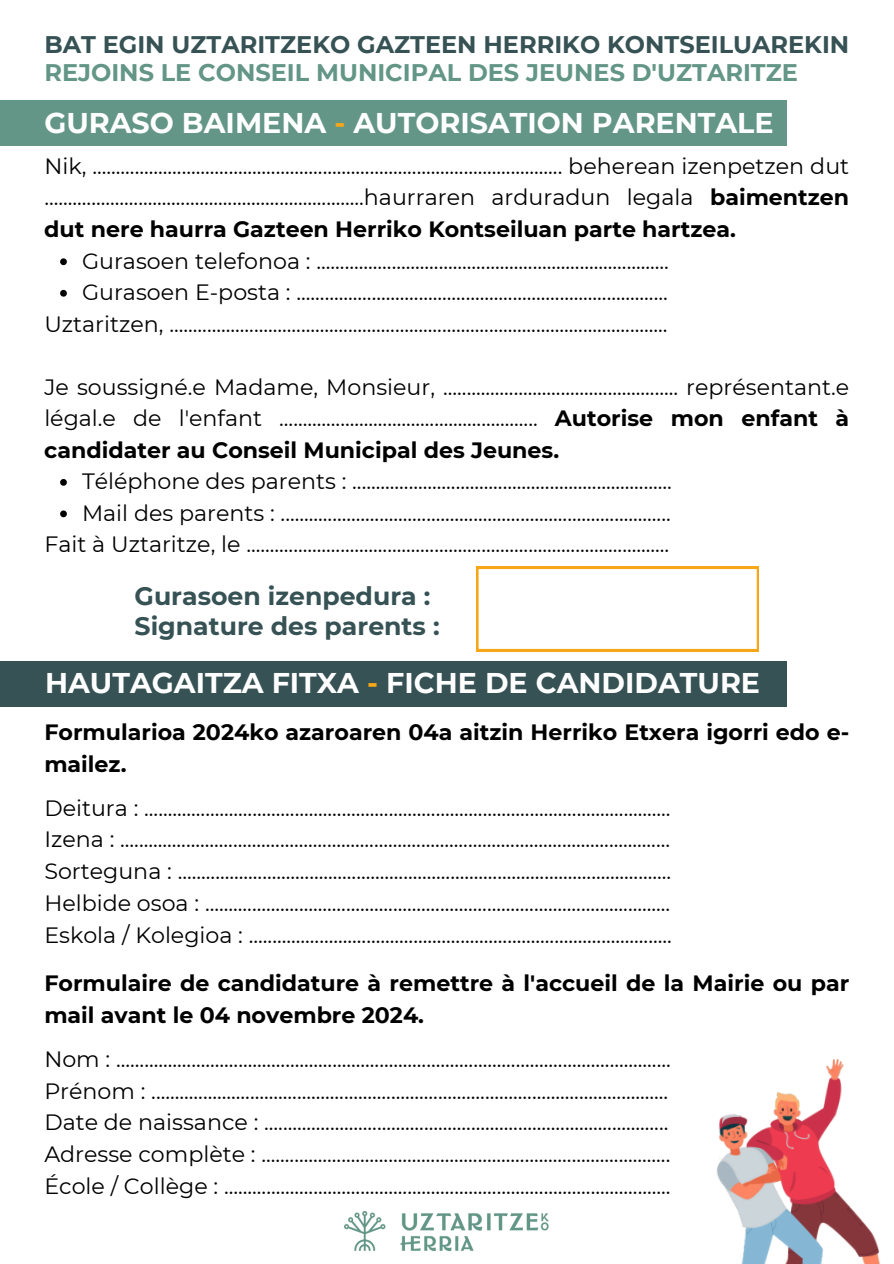
<style>
.page{position:relative;width:894px;height:1264px;background:#fff}
.page>*{position:absolute;margin:0;border:0;box-sizing:border-box;transform-origin:0 0}
.t1{font:700 28.5px "Montserrat";color:#fff}
.t2{font:700 25.2px "Montserrat";color:#365254}
.t3{font:700 24px "Montserrat";color:#365254}
.t4{font:700 24px "Montserrat";color:#639686}
.t5{font:22.2px/31.5px "Montserrat";color:#000;text-align:justify}
.t6{font:700 22.2px/31.7px "Montserrat";color:#000}
.s1{color:#f6a717}
.s2{font-weight:700}
</style>
<div class="page">
<svg style="left:60px;top:258px;width:7px;height:7px"></svg>
<svg style="left:60px;top:290px;width:7px;height:7px"></svg>
<svg style="left:60px;top:479px;width:7px;height:7px"></svg>
<svg style="left:60px;top:510px;width:7px;height:7px"></svg>
<img style="left:344px;top:1211px;width:204px;height:39px">
<div style="left:0;top:100px;width:786px;height:46px;background:#639686"></div>
<img style="left:716px;top:1059px;width:164px;height:204px">
<div style="left:0;top:660px;width:786px;height:46px;background:#365254"></div>
<svg style="left:476px;top:567px;width:282px;height:84px"></svg>
<h2 class="t3" style="left:44px;top:30px;width:806px">BAT EGIN UZTARITZEKO GAZTEEN HERRIKO KONTSEILUAREKIN</h2>
<h2 class="t4" style="left:44px;top:58px;width:755px">REJOINS LE CONSEIL MUNICIPAL DES JEUNES D'UZTARITZE</h2>
<h1 class="t1" style="left:44px;top:105px;width:730px">GURASO BAIMENA <span class="s1">-</span> AUTORISATION PARENTALE</h1>
<p class="t5" style="left:44px;top:150px;width:806px">Nik, .................................................................................................... beherean izenpetzen dut ....................................................................haurraren arduradun legala <span class="s2">baimentzen dut nere haurra Gazteen Herriko Kontseiluan parte hartzea.</span></p>
<p class="t5" style="left:82px;top:245px;width:588px">Gurasoen telefonoa : ...........................................................................</p>
<p class="t5" style="left:82px;top:276px;width:587px">Gurasoen E-posta : ...............................................................................</p>
<p class="t5" style="left:44px;top:308px;width:624px">Uztaritzen, ..........................................................................................................</p>
<p class="t5" style="left:44px;top:371px;width:806px">Je soussigné.e Madame, Monsieur, .................................................. représentant.e légal.e de l'enfant ....................................................... <span class="s2">Autorise mon enfant à candidater au Conseil Municipal des Jeunes.</span></p>
<p class="t5" style="left:82px;top:465px;width:591px">Téléphone des parents : ....................................................................</p>
<p class="t5" style="left:82px;top:497px;width:590px">Mail des parents : ...................................................................................</p>
<p class="t5" style="left:44px;top:528px;width:626px">Fait à Uztaritze, le ..........................................................................................</p>
<h3 class="t2" style="left:135px;top:581px;width:297px">Gurasoen izenpedura :</h3>
<h3 class="t2" style="left:135px;top:611px;width:306px">Signature des parents :</h3>
<h1 class="t1" style="left:45px;top:665px;width:716px">HAUTAGAITZA FITXA <span class="s1">-</span> FICHE DE CANDIDATURE</h1>
<h4 class="t6" style="left:44px;top:716px;width:806px">Formularioa 2024ko azaroaren 04a aitzin Herriko Etxera igorri edo e&shy;mailez.</h4>
<p class="t5" style="left:44px;top:792px;width:627px">Deitura : ................................................................................................................</p>
<p class="t5" style="left:44px;top:823px;width:627px">Izena : .....................................................................................................................</p>
<p class="t5" style="left:44px;top:855px;width:628px">Sorteguna : .........................................................................................................</p>
<p class="t5" style="left:44px;top:887px;width:627px">Helbide osoa : ...................................................................................................</p>
<p class="t5" style="left:44px;top:919px;width:628px">Eskola / Kolegioa : ..........................................................................................</p>
<h4 class="t6" style="left:44px;top:967px;width:806px">Formulaire de candidature à remettre à l'accueil de la Mairie ou par mail avant le 04 novembre 2024.</h4>
<p class="t5" style="left:44px;top:1043px;width:627px">Nom : ......................................................................................................................</p>
<p class="t5" style="left:44px;top:1074px;width:625px">Prénom : ..............................................................................................................</p>
<p class="t5" style="left:44px;top:1106px;width:625px">Date de naissance : ......................................................................................</p>
<p class="t5" style="left:44px;top:1138px;width:627px">Adresse complète : .......................................................................................</p>
<p class="t5" style="left:44px;top:1169px;width:627px">École / Collège : ...............................................................................................</p>
</div>
